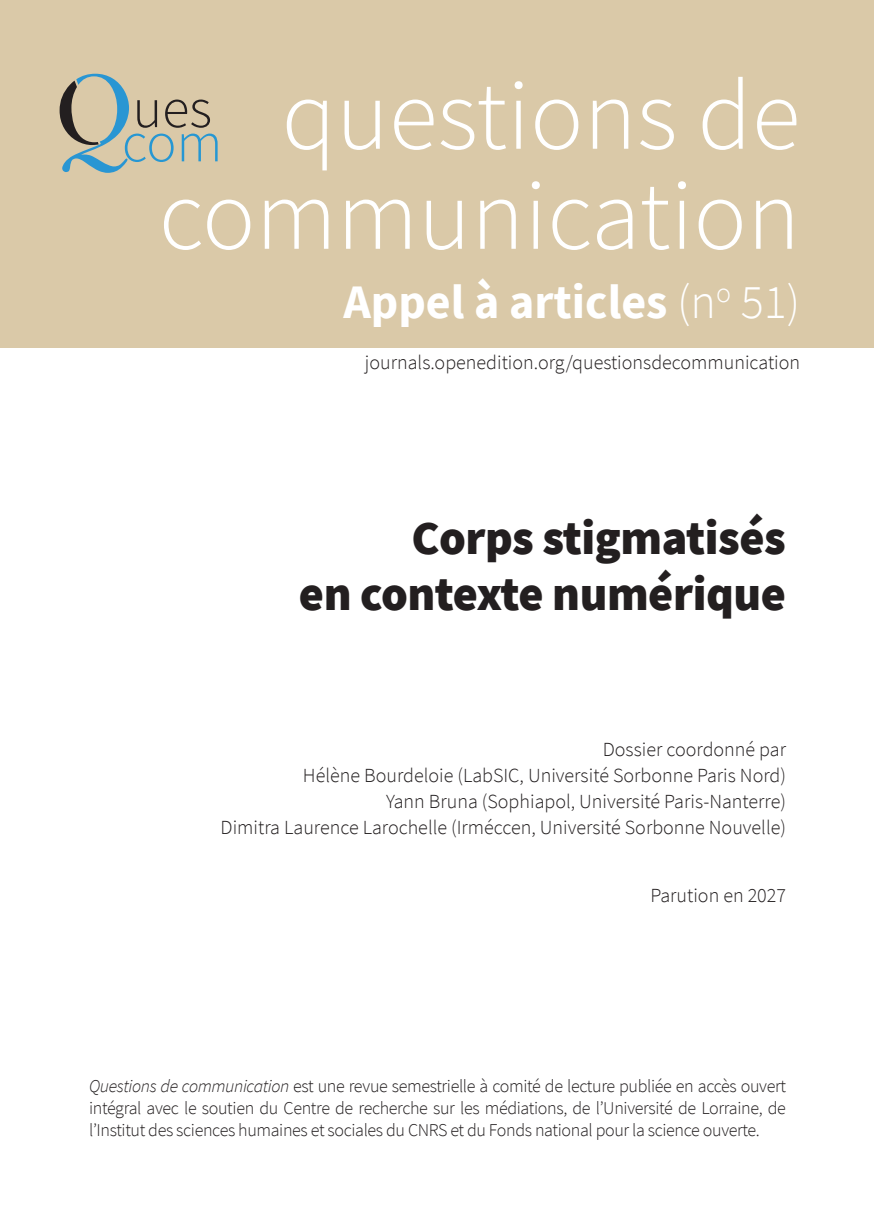
<style>
.page{position:relative;width:874px;height:1225px;background:#fff}
.page>*{position:absolute;margin:0;border:0;box-sizing:border-box;transform-origin:0 0}
.t1{font:300 100px/100px "Source Sans Pro";color:#fff;text-align:right}
.t2{font:900 48px/56px "Source Sans Pro";letter-spacing:-.01em;color:#231f20;text-align:right}
.t3{font:700 48px "Source Sans Pro";color:#fff}
.t4{font:300 20px/26px "Source Sans Pro";color:#231f20;text-align:right}
.t5{font:300 18px/21.6px "Source Sans Pro";letter-spacing:-.02em;color:#231f20;text-align:justify}
.s1{font-weight:300}
.s2{font-style:italic}
</style>
<div class="page">
<div style="left:0;top:0;width:873px;height:347px;background:#dac9a8"></div>
<svg style="left:60px;top:74px;width:157px;height:99px"></svg>
<h1 class="t1" style="left:159px;top:66px;width:642px">questions de communication</h1>
<h2 class="t3" style="left:343px;top:269px;width:458px">Appel à articles <span class="s1">(n</span><sup>o</sup> <span class="s1">51)</span></h2>
<p class="t4" style="left:365px;top:349px;width:436px">journals.openedition.org/questionsdecommunication</p>
<h2 class="t2" style="left:299px;top:509px;width:488px">Corps stigmatisés<br>en contexte numérique</h2>
<p class="t4" style="left:220px;top:736px;width:566px">Dossier coordonné par<br>Hélène Bourdeloie (LabSIC, Université Sorbonne Paris Nord)<br>Yann Bruna (Sophiapol, Université Paris-Nanterre)<br>Dimitra Laurence Larochelle (Irméccen, Université Sorbonne Nouvelle)</p>
<p class="t4" style="left:650px;top:882px;width:137px">Parution en 2027</p>
<p class="t5" style="left:89px;top:1075px;width:698px"><span class="s2">Questions de communication</span> est une revue semestrielle à comité de lecture publiée en accès ouvert intégral avec le soutien du Centre de recherche sur les médiations, de l’Université de Lorraine, de l’Institut des sciences humaines et sociales du CNRS et du Fonds national pour la science ouverte.</p>
</div>
